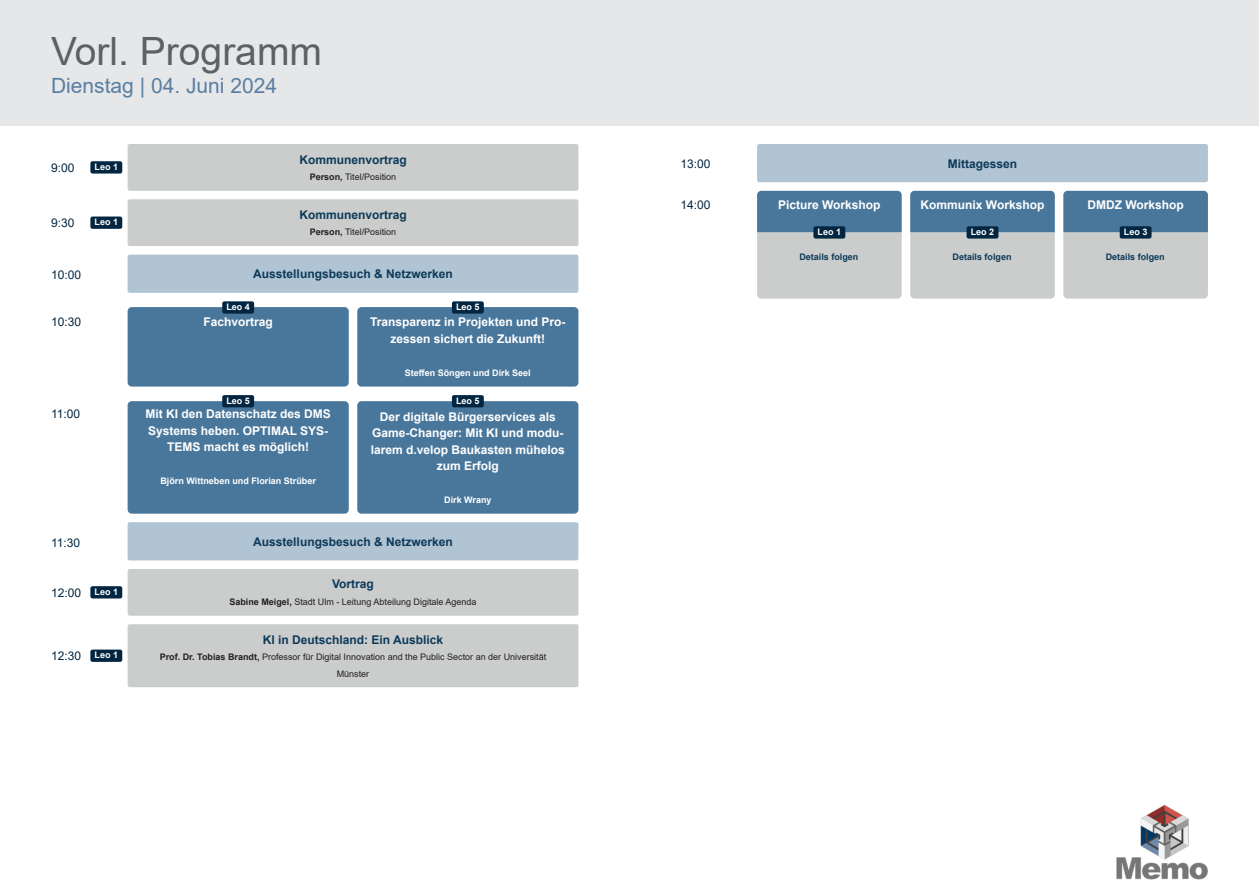
<style>
.page{position:relative;width:1259px;height:893px;background:#fff}
.page>*{position:absolute;margin:0;border:0;box-sizing:border-box;transform-origin:0 0}
.t1{font:39px "Arial";color:#5c6161}
.t2{font:21px "Arial";color:#5a7fa2}
.t3{font:700 12px/16.5px "Arial";color:#fff;text-align:center}
.t4{font:700 12px "Arial";color:#0d3a59}
.t5{font:12px "Arial";color:#022641}
.t6{font:9px/16.5px "Arial";color:#231f20;text-align:center}
.t7{font:700 9px "Arial";color:#fff}
.t8{font:700 9px "Arial";color:#0d3a59}
.s1{font-weight:700}
.s2{font-weight:700;font-size:9px;color:#fff}
</style>
<div class="page">
<div style="left:0;top:0;width:1259px;height:126px;background:#e6e7e9"></div>
<img style="left:1116px;top:805px;width:92px;height:75px">
<div style="left:128px;top:144px;width:450px;height:47px;background:#cacdcc;border-radius:2px"></div>
<div style="left:90px;top:161px;width:32px;height:13px;background:#022641;border-radius:2px"></div>
<div style="left:128px;top:199px;width:450px;height:47px;background:#cacdcc;border-radius:2px"></div>
<div style="left:90px;top:217px;width:32px;height:12px;background:#022641;border-radius:2px"></div>
<div style="left:128px;top:255px;width:450px;height:38px;background:#b1c4d4;border-radius:2px"></div>
<div style="left:128px;top:522px;width:450px;height:38px;background:#b1c4d4;border-radius:2px"></div>
<div style="left:128px;top:569px;width:450px;height:47px;background:#cacdcc;border-radius:2px"></div>
<div style="left:90px;top:586px;width:32px;height:12px;background:#022641;border-radius:2px"></div>
<div style="left:128px;top:624px;width:450px;height:63px;background:#cacdcc;border-radius:2px"></div>
<div style="left:90px;top:650px;width:32px;height:12px;background:#022641;border-radius:2px"></div>
<div style="left:128px;top:307px;width:221px;height:80px;background:#49779c;border-radius:4px"></div>
<div style="left:222px;top:301px;width:32px;height:13px;background:#022641;border-radius:2px"></div>
<div style="left:357px;top:307px;width:221px;height:80px;background:#49779c;border-radius:4px"></div>
<div style="left:452px;top:301px;width:32px;height:13px;background:#022641;border-radius:2px"></div>
<div style="left:357px;top:401px;width:221px;height:113px;background:#49779c;border-radius:4px"></div>
<div style="left:452px;top:395px;width:32px;height:12px;background:#022641;border-radius:2px"></div>
<div style="left:128px;top:401px;width:221px;height:113px;background:#49779c;border-radius:4px"></div>
<div style="left:222px;top:395px;width:32px;height:12px;background:#022641;border-radius:2px"></div>
<svg style="left:757px;top:191px;width:144px;height:108px;background:#99acba"></svg>
<div style="left:813px;top:226px;width:32px;height:13px;background:#022641;border-radius:2px"></div>
<svg style="left:910px;top:191px;width:144px;height:108px;background:#99acba"></svg>
<div style="left:966px;top:226px;width:32px;height:13px;background:#022641;border-radius:2px"></div>
<svg style="left:1063px;top:191px;width:145px;height:108px;background:#99acba"></svg>
<div style="left:1119px;top:226px;width:32px;height:13px;background:#022641;border-radius:2px"></div>
<div style="left:757px;top:144px;width:451px;height:38px;background:#b1c4d4;border-radius:2px"></div>
<h1 class="t1" style="left:51px;top:25px;width:272px">Vorl. Programm</h1>
<h2 class="t2" style="left:51px;top:71px;width:228px">Dienstag | 04. Juni 2024</h2>
<p class="t5" style="left:51px;top:159px;width:25px">9:00</p>
<p class="t7" style="left:95px;top:161px;width:25px">Leo 1</p>
<p class="t5" style="left:51px;top:215px;width:25px">9:30</p>
<p class="t7" style="left:95px;top:216px;width:25px">Leo 1</p>
<p class="t4" style="left:299px;top:151px;width:109px">Kommunenvortrag</p>
<p class="t6" style="left:310px;top:169px;width:88px"><span class="s1">Person,</span> Titel/Position</p>
<p class="t4" style="left:299px;top:206px;width:109px">Kommunenvortrag</p>
<p class="t6" style="left:310px;top:224px;width:88px"><span class="s1">Person,</span> Titel/Position</p>
<p class="t5" style="left:51px;top:266px;width:32px">10:00</p>
<p class="t4" style="left:253px;top:265px;width:201px">Ausstellungsbesuch &amp; Netzwerken</p>
<p class="t5" style="left:51px;top:314px;width:32px">10:30</p>
<p class="t5" style="left:51px;top:406px;width:31px">11:00</p>
<p class="t7" style="left:226px;top:301px;width:25px">Leo 4</p>
<p class="t3" style="left:203px;top:314px;width:71px">Fachvortrag</p>
<p class="t7" style="left:226px;top:394px;width:25px">Leo 5</p>
<p class="t3" style="left:145px;top:406px;width:187px">Mit KI den Datenschatz des DMS<br>Systems heben. OPTIMAL SYS-<br>TEMS macht es möglich!</p>
<p class="t7" style="left:160px;top:475px;width:157px">Björn Wittneben und Florian Strüber</p>
<p class="t7" style="left:456px;top:301px;width:25px">Leo 5</p>
<p class="t3" style="left:370px;top:314px;width:197px">Transparenz in Projekten und Pro&shy;zessen sichert die Zukunft!</p>
<p class="t7" style="left:405px;top:366px;width:127px">Steffen Söngen und Dirk Seel</p>
<p class="t7" style="left:456px;top:394px;width:25px">Leo 5</p>
<p class="t3" style="left:371px;top:408px;width:196px">Der digitale Bürgerservices als<br>Game-Changer: Mit KI und modu&shy;larem d.velop Baukasten mühelos zum Erfolg</p>
<p class="t7" style="left:444px;top:493px;width:49px">Dirk Wrany</p>
<p class="t5" style="left:51px;top:534px;width:31px">11:30</p>
<p class="t4" style="left:253px;top:533px;width:201px">Ausstellungsbesuch &amp; Netzwerken</p>
<p class="t5" style="left:51px;top:584px;width:69px">12:00 <span class="s2">Leo 1</span></p>
<p class="t4" style="left:332px;top:576px;width:43px">Vortrag</p>
<p class="t6" style="left:229px;top:593px;width:249px"><span class="s1">Sabine Meigel,</span> Stadt Ulm - Leitung Abteilung Digitale Agenda</p>
<p class="t5" style="left:51px;top:648px;width:69px">12:30 <span class="s2">Leo 1</span></p>
<p class="t4" style="left:263px;top:631px;width:182px">KI in Deutschland: Ein Ausblick</p>
<p class="t6" style="left:160px;top:649px;width:388px"><span class="s1">Prof. Dr. Tobias Brandt,</span> Professor für Digital Innovation and the Public Sector an der Universität<br>Münster</p>
<p class="t5" style="left:680px;top:156px;width:32px">13:00</p>
<p class="t4" style="left:948px;top:155px;width:71px">Mittagessen</p>
<p class="t5" style="left:680px;top:197px;width:32px">14:00</p>
<p class="t3" style="left:778px;top:197px;width:104px">Picture Workshop</p>
<p class="t7" style="left:817px;top:226px;width:25px">Leo 1</p>
<p class="t8" style="left:799px;top:251px;width:61px">Details folgen</p>
<p class="t3" style="left:920px;top:197px;width:125px">Kommunix Workshop</p>
<p class="t7" style="left:970px;top:226px;width:25px">Leo 2</p>
<p class="t8" style="left:952px;top:251px;width:61px">Details folgen</p>
<p class="t3" style="left:1087px;top:197px;width:98px">DMDZ Workshop</p>
<p class="t7" style="left:1124px;top:226px;width:25px">Leo 3</p>
<p class="t8" style="left:1105px;top:251px;width:61px">Details folgen</p>
</div>
